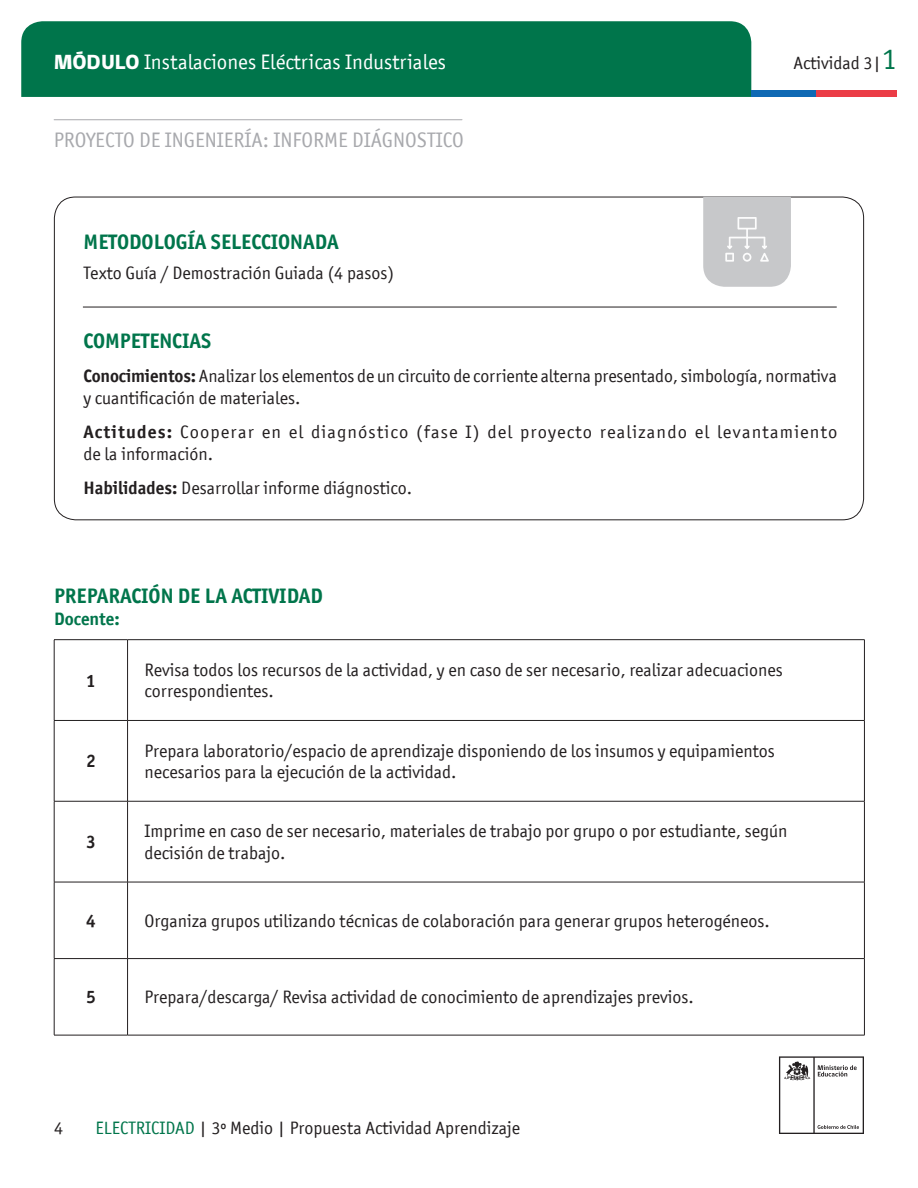
<style>
.page{position:relative;width:918px;height:1188px;background:#fff}
.page>*{position:absolute;margin:0;border:0;box-sizing:border-box;transform-origin:0 0}
.t1{font:700 21px "Officina San ITC";color:#00754b}
.t2{font:21px "Officina San ITC";color:#fff}
.t3{font:21px "Officina San ITC";color:#a8a9ad}
.t4{font:18px/21.6px "Officina San ITC";color:#231f20}
.t5{font:18px/21.6px "Officina San ITC";letter-spacing:.06em;color:#231f20}
.t6{font:700 18px "Officina San ITC";color:#00754b}
.t7{font:700 18px "Officina San ITC";color:#231f20}
.s1{font-family:"gob CL";font-weight:800}
.s2{font-size:30px;color:#00754b}
.s3{font-weight:700}
.s4{color:#00754b}
</style>
<div class="page">
<svg style="left:779px;top:1056px;width:85px;height:78px"></svg>
<div style="left:21px;top:21px;width:730px;height:76px;background:#00754b"></div>
<div style="left:751px;top:90px;width:65px;height:7px;background:#0f69b4"></div>
<div style="left:816px;top:90px;width:81px;height:7px;background:#eb3c46"></div>
<svg style="left:703px;top:197px;width:88px;height:90px;background:#cbcccd"></svg>
<hr style="left:83px;top:307px;width:754px;height:1px;background:#231f20">
<hr style="left:54px;top:720px;width:74px;height:1px;background:#231f20">
<hr style="left:128px;top:720px;width:737px;height:1px;background:#231f20">
<hr style="left:54px;top:801px;width:74px;height:1px;background:#231f20">
<hr style="left:128px;top:801px;width:737px;height:1px;background:#231f20">
<hr style="left:54px;top:882px;width:74px;height:1px;background:#231f20">
<hr style="left:128px;top:882px;width:737px;height:1px;background:#231f20">
<hr style="left:54px;top:958px;width:74px;height:1px;background:#231f20">
<hr style="left:128px;top:958px;width:737px;height:1px;background:#231f20">
<hr style="left:54px;top:1035px;width:74px;height:1px;background:#231f20">
<hr style="left:128px;top:1035px;width:737px;height:1px;background:#231f20">
<hr style="left:127px;top:640px;width:1px;height:80px;background:#231f20">
<hr style="left:127px;top:721px;width:1px;height:80px;background:#231f20">
<hr style="left:127px;top:801px;width:1px;height:81px;background:#231f20">
<hr style="left:127px;top:882px;width:1px;height:76px;background:#231f20">
<hr style="left:127px;top:959px;width:1px;height:76px;background:#231f20">
<hr style="left:54px;top:639px;width:74px;height:1px;background:#231f20">
<hr style="left:54px;top:640px;width:1px;height:80px;background:#231f20">
<hr style="left:128px;top:639px;width:737px;height:1px;background:#231f20">
<hr style="left:864px;top:640px;width:1px;height:80px;background:#231f20">
<hr style="left:54px;top:721px;width:1px;height:80px;background:#231f20">
<hr style="left:864px;top:721px;width:1px;height:80px;background:#231f20">
<hr style="left:54px;top:801px;width:1px;height:81px;background:#231f20">
<hr style="left:864px;top:801px;width:1px;height:81px;background:#231f20">
<hr style="left:54px;top:882px;width:1px;height:76px;background:#231f20">
<hr style="left:864px;top:882px;width:1px;height:76px;background:#231f20">
<hr style="left:54px;top:959px;width:1px;height:76px;background:#231f20">
<hr style="left:864px;top:959px;width:1px;height:76px;background:#231f20">
<hr style="left:54px;top:119px;width:408px;height:1px;background:#a8a9ad">
<p class="t2" style="left:54px;top:50px;width:394px"><span class="s1">MÓDULO</span> Instalaciones Eléctricas Industriales</p>
<p class="t4" style="left:794px;top:52px;width:105px">Actividad 3|<span class="s2">1</span></p>
<p class="t3" style="left:54px;top:128px;width:412px">PROYECTO DE INGENIERÍA: INFORME DIÁGNOSTICO</p>
<p class="t1" style="left:84px;top:228px;width:257px">METODOLOGÍA SELECCIONADA</p>
<p class="t4" style="left:84px;top:262px;width:312px">Texto Guía / Demostración Guiada (4 pasos)</p>
<p class="t1" style="left:84px;top:328px;width:129px">COMPETENCIAS</p>
<p class="t4" style="left:84px;top:365px;width:755px"><span class="s3">Conocimientos:</span> Analizar los elementos de un circuito de corriente alterna presentado, simbología, normativa y cuantificación de materiales.</p>
<p class="t5" style="left:84px;top:421px;width:755px"><span class="s3">Actitudes:</span> Cooperar en el diagnóstico (fase I) del proyecto realizando el levantamiento de la información.</p>
<p class="t4" style="left:84px;top:477px;width:330px"><span class="s3">Habilidades:</span> Desarrollar informe diágnostico.</p>
<p class="t1" style="left:54px;top:583px;width:270px">PREPARACIÓN DE LA ACTIVIDAD</p>
<p class="t6" style="left:54px;top:608px;width:67px">Docente:</p>
<p class="t7" style="left:86px;top:669px;width:11px">1</p>
<p class="t4" style="left:145px;top:659px;width:640px">Revisa todos los recursos de la actividad, y en caso de ser necesario, realizar adecuaciones correspondientes.</p>
<p class="t7" style="left:86px;top:750px;width:11px">2</p>
<p class="t4" style="left:145px;top:740px;width:632px">Prepara laboratorio/espacio de aprendizaje disponiendo de los insumos y equipamientos necesarios para la ejecución de la actividad.</p>
<p class="t7" style="left:86px;top:831px;width:11px">3</p>
<p class="t4" style="left:145px;top:820px;width:644px">Imprime en caso de ser necesario, materiales de trabajo por grupo o por estudiante, según decisión de trabajo.</p>
<p class="t7" style="left:86px;top:910px;width:11px">4</p>
<p class="t4" style="left:145px;top:910px;width:627px">Organiza grupos utilizando técnicas de colaboración para generar grupos heterogéneos.</p>
<p class="t7" style="left:86px;top:986px;width:11px">5</p>
<p class="t4" style="left:145px;top:986px;width:551px">Prepara/descarga/ Revisa actividad de conocimiento de aprendizajes previos.</p>
<p class="t4" style="left:54px;top:1117px;width:10px">4</p>
<p class="t4" style="left:95px;top:1117px;width:426px"><span class="s4">ELECTRICIDAD</span> | 3º Medio | Propuesta Actividad Aprendizaje</p>
</div>
